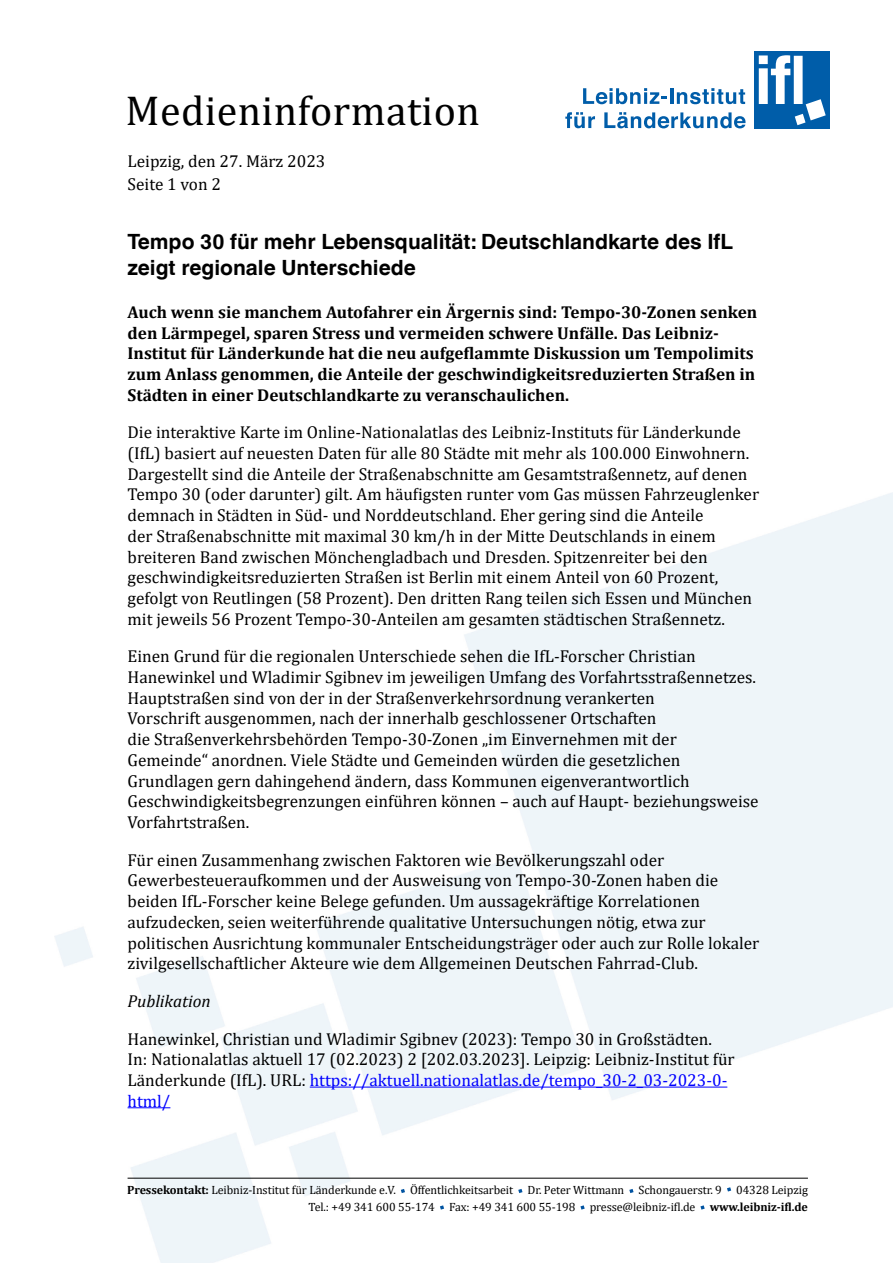
<style>
.page{position:relative;width:893px;height:1263px;background:#fff}
.page>*{position:absolute;margin:0;border:0;box-sizing:border-box;transform-origin:0 0}
.t1{font:42px "Cambria";letter-spacing:.01em;color:#000}
.t2{font:700 21px/25.2px "Helvetica World";color:#000}
.t3{font:17.25px/20.7px "Cambria";color:#000}
.t4{font:700 17.25px/20.7px "Cambria";color:#000}
.t5{font:italic 17.25px "Cambria";color:#000}
.t6{font:12px/16.5px "Cambria";letter-spacing:-.01em;color:#000;text-align:right}
.s1{color:#00f}
.s2{font-weight:700}
</style>
<div class="page">
<img style="left:54px;top:492px;width:839px;height:771px">
<svg style="left:583px;top:88px;width:84px;height:16px"></svg>
<hr style="left:670px;top:88px;width:3px;height:16px;background:#005da9">
<svg style="left:677px;top:88px;width:68px;height:16px"></svg>
<svg style="left:565px;top:112px;width:30px;height:16px"></svg>
<svg style="left:604px;top:112px;width:141px;height:16px"></svg>
<div style="left:754px;top:51px;width:75px;height:77px;background:#005da9"></div>
<svg style="left:759px;top:55px;width:67px;height:70px"></svg>
<hr style="left:128px;top:1178px;width:680px;height:1px;background:#000">
<svg style="left:401px;top:1189px;width:4px;height:4px"></svg>
<svg style="left:518px;top:1189px;width:4px;height:4px"></svg>
<svg style="left:629px;top:1189px;width:5px;height:4px"></svg>
<svg style="left:727px;top:1187px;width:4px;height:4px"></svg>
<svg style="left:440px;top:1205px;width:4px;height:4px"></svg>
<svg style="left:580px;top:1205px;width:5px;height:4px"></svg>
<svg style="left:700px;top:1205px;width:5px;height:4px"></svg>
<hr style="left:310px;top:1086px;width:417px;height:1px;background:#00f">
<hr style="left:128px;top:1107px;width:42px;height:1px;background:#00f">
<h1 class="t1" style="left:125px;top:86px;width:356px">Medieninformation</h1>
<p class="t3" style="left:128px;top:151px;width:199px">Leipzig, den 27. März 2023</p>
<p class="t3" style="left:128px;top:174px;width:95px">Seite 1 von 2</p>
<p class="t2" style="left:128px;top:230px;width:607px">Tempo 30 für mehr Lebensqualität: Deutschlandkarte des IfL zeigt regionale Unterschiede</p>
<p class="t4" style="left:128px;top:301px;width:631px">Auch wenn sie manchem Autofahrer ein Ärgernis sind: Tempo-30-Zonen senken den Lärmpegel, sparen Stress und vermeiden schwere Unfälle. Das Leibniz-Institut für Länderkunde hat die neu aufgeflammte Diskussion um Tempolimits zum Anlass genommen, die Anteile der geschwindigkeitsreduzierten Straßen in Städten in einer Deutschlandkarte zu veranschaulichen.</p>
<p class="t3" style="left:128px;top:422px;width:633px">Die interaktive Karte im Online-Nationalatlas des Leibniz-Instituts für Länderkunde (IfL) basiert auf neuesten Daten für alle 80 Städte mit mehr als 100.000 Einwohnern.<br>Dargestellt sind die Anteile der Straßenabschnitte am Gesamtstraßennetz, auf denen Tempo 30 (oder darunter) gilt. Am häufigsten runter vom Gas müssen Fahrzeuglenker demnach in Städten in Süd- und Norddeutschland. Eher gering sind die Anteile<br>der Straßenabschnitte mit maximal 30 km/h in der Mitte Deutschlands in einem breiteren Band zwischen Mönchengladbach und Dresden. Spitzenreiter bei den geschwindigkeitsreduzierten Straßen ist Berlin mit einem Anteil von 60 Prozent, gefolgt von Reutlingen (58 Prozent). Den dritten Rang teilen sich Essen und München mit jeweils 56 Prozent Tempo-30-Anteilen am gesamten städtischen Straßennetz.</p>
<p class="t3" style="left:128px;top:646px;width:633px">Einen Grund für die regionalen Unterschiede sehen die IfL-Forscher Christian Hanewinkel und Wladimir Sgibnev im jeweiligen Umfang des Vorfahrtsstraßennetzes.<br>Hauptstraßen sind von der in der Straßenverkehrsordnung verankerten<br>Vorschrift ausgenommen, nach der innerhalb geschlossener Ortschaften<br>die Straßenverkehrsbehörden Tempo-30-Zonen „im Einvernehmen mit der Gemeinde“ anordnen. Viele Städte und Gemeinden würden die gesetzlichen Grundlagen gern dahingehend ändern, dass Kommunen eigenverantwortlich Geschwindigkeitsbegrenzungen einführen können – auch auf Haupt- beziehungsweise Vorfahrtstraßen.</p>
<p class="t3" style="left:128px;top:849px;width:633px">Für einen Zusammenhang zwischen Faktoren wie Bevölkerungszahl oder Gewerbesteueraufkommen und der Ausweisung von Tempo-30-Zonen haben die beiden IfL-Forscher keine Belege gefunden. Um aussagekräftige Korrelationen aufzudecken, seien weiterführende qualitative Untersuchungen nötig, etwa zur politischen Ausrichtung kommunaler Entscheidungsträger oder auch zur Rolle lokaler zivilgesellschaftlicher Akteure wie dem Allgemeinen Deutschen Fahrrad-Club.</p>
<p class="t5" style="left:128px;top:989px;width:85px">Publikation</p>
<p class="t3" style="left:128px;top:1028px;width:609px">Hanewinkel, Christian und Wladimir Sgibnev (2023): Tempo 30 in Großstädten.<br>In: Nationalatlas aktuell 17 (02.2023) 2 [202.03.2023]. Leipzig: Leibniz-Institut für Länderkunde (IfL). URL: <span class="s1">https://aktuell.nationalatlas.de/tempo_30-2_03-2023-0- html/</span></p>
<p class="t6" style="left:127px;top:1182px;width:682px"><span class="s2">Pressekontakt:</span> Leibniz-Institut für Länderkunde e.V. Öffentlichkeitsarbeit Dr. Peter Wittmann Schongauerstr. 9 04328 Leipzig<br>Tel.: +49 341 600 55-174 Fax: +49 341 600 55-198 presse@leibniz-ifl.de <span class="s2">www.leibniz-ifl.de</span></p>
</div>
